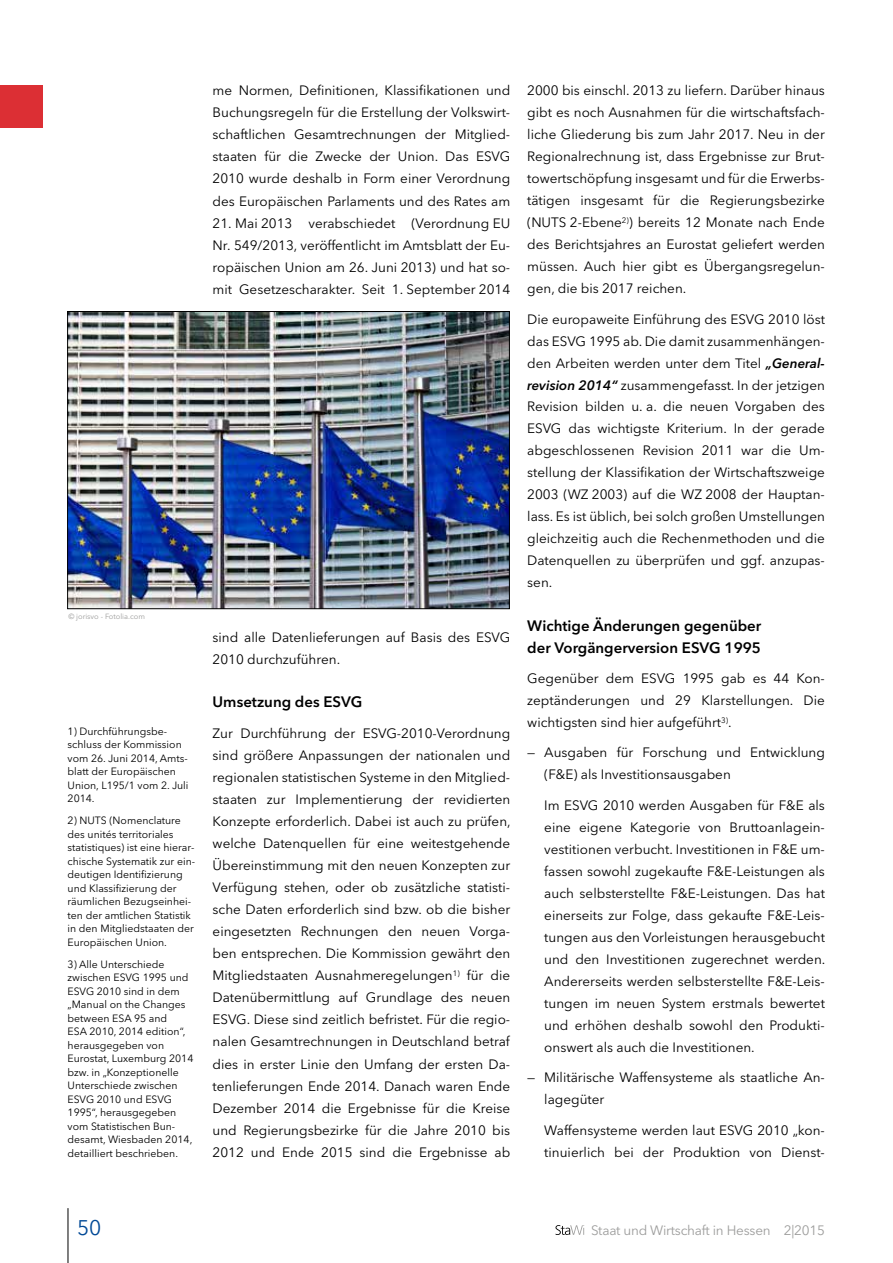
<style>
.page{position:relative;width:893px;height:1263px;background:#fff}
.page>*{position:absolute;margin:0;border:0;box-sizing:border-box;transform-origin:0 0}
.t1{font:21px "Avenir Next LT Pro";color:#004996}
.t2{font:600 15px/21.9px "Avenir Next LT Pro";color:#000}
.t3{font:13.5px/22px "Avenir Next LT Pro";color:#000;text-align:justify}
.t4{font:13.5px "Avenir Next LT Pro";letter-spacing:-.015em;color:#9d9d9c}
.t5{font:10.5px/13.5px "Avenir Next LT Pro";color:#000}
.t6{font:7.5px "Avenir Next LT Pro";color:#9d9d9c}
.s1{font-weight:600;font-style:italic}
</style>
<div class="page">
<svg style="left:555px;top:1225px;width:29px;height:10px"></svg>
<hr style="left:68px;top:1208px;width:1px;height:55px;background:#000">
<div style="left:0;top:85px;width:43px;height:43px;background:#dc2f34"></div>
<img style="left:69px;top:313px;width:439px;height:294px">
<div style="left:67px;top:311px;width:443px;height:298px;border:1px solid #000"></div>
<p class="t6" style="left:68px;top:613px;width:78px">© jorisvo - Fotolia.com</p>
<p class="t5" style="left:68px;top:725px;width:122px">1) Durchführungsbe&shy;schluss der Kommission vom 26. Juni 2014, Amts&shy;blatt der Europäischen<br>Union, L195/1 vom 2. Juli<br>2014.</p>
<p class="t5" style="left:68px;top:815px;width:129px">2) NUTS (Nomenclature des unités territoriales statistiques) ist eine hierar&shy;chische Systematik zur ein&shy;deutigen Identifizierung und Klassifizierung der räumlichen Bezugseinhei&shy;ten der amtlichen Statistik in den Mitgliedstaaten der<br>Europäischen Union.</p>
<p class="t5" style="left:68px;top:958px;width:127px">3) Alle Unterschiede zwischen ESVG 1995 und<br>ESVG 2010 sind in dem „Manual on the Changes between ESA 95 and<br>ESA 2010, 2014 edition“, herausgegeben von<br>Eurostat, Luxemburg 2014 bzw. in „Konzeptionelle<br>Unterschiede zwischen<br>ESVG 2010 und ESVG<br>1995“, herausgegeben vom Statistischen Bun&shy;desamt, Wiesbaden 2014, detailliert beschrieben.</p>
<p class="t3" style="left:213px;top:81px;width:299px">me Normen, Definitionen, Klassifikationen und Buchungsregeln für die Erstellung der Volkswirt&shy;schaftlichen Gesamtrechnungen der Mitglied&shy;staaten für die Zwecke der Union. Das ESVG 2010 wurde deshalb in Form einer Verordnung des Europäischen Parlaments und des Rates am</p>
<p class="t3" style="left:213px;top:213px;width:299px">21. Mai 2013 verabschiedet (Verordnung EU Nr. 549/2013, veröffentlicht im Amtsblatt der Eu&shy;ropäischen Union am 26. Juni 2013) und hat so&shy;mit Gesetzescharakter. Seit 1. September 2014</p>
<p class="t3" style="left:213px;top:627px;width:299px">sind alle Datenlieferungen auf Basis des ESVG<br>2010 durchzuführen.</p>
<p class="t2" style="left:213px;top:693px;width:151px">Umsetzung des ESVG</p>
<p class="t3" style="left:213px;top:723px;width:300px">Zur Durchführung der ESVG-2010-Verordnung sind größere Anpassungen der nationalen und regionalen statistischen Systeme in den Mitglied&shy;staaten zur Implementierung der revidierten Konzepte erforderlich. Dabei ist auch zu prüfen, welche Datenquellen für eine weitestgehende Übereinstimmung mit den neuen Konzepten zur Verfügung stehen, oder ob zusätzliche statisti&shy;sche Daten erforderlich sind bzw. ob die bisher eingesetzten Rechnungen den neuen Vorga&shy;ben entsprechen. Die Kommission gewährt den Mitgliedstaaten Ausnahmeregelungen<sup>1)</sup> für die Datenübermittlung auf Grundlage des neuen ESVG. Diese sind zeitlich befristet. Für die regio&shy;nalen Gesamtrechnungen in Deutschland betraf dies in erster Linie den Umfang der ersten Da&shy;tenlieferungen Ende 2014. Danach waren Ende Dezember 2014 die Ergebnisse für die Kreise und Regierungsbezirke für die Jahre 2010 bis 2012 und Ende 2015 sind die Ergebnisse ab</p>
<p class="t3" style="left:527px;top:81px;width:299px">2000 bis einschl. 2013 zu liefern. Darüber hinaus gibt es noch Ausnahmen für die wirtschaftsfach&shy;liche Gliederung bis zum Jahr 2017. Neu in der Regionalrechnung ist, dass Ergebnisse zur Brut&shy;towertschöpfung insgesamt und für die Erwerbs&shy;tätigen insgesamt für die Regierungsbezirke (NUTS 2-Ebene<sup>2)</sup>) bereits 12 Monate nach Ende des Berichtsjahres an Eurostat geliefert werden müssen. Auch hier gibt es Übergangsregelun&shy;gen, die bis 2017 reichen.</p>
<p class="t3" style="left:527px;top:309px;width:299px">Die europaweite Einführung des ESVG 2010 löst das ESVG 1995 ab. Die damit zusammenhängen&shy;den Arbeiten werden unter dem Titel <span class="s1">„General&shy;revision 2014“</span> zusammengefasst. In der jetzigen Revision bilden u. a. die neuen Vorgaben des ESVG das wichtigste Kriterium. In der gerade abgeschlossenen Revision 2011 war die Um&shy;stellung der Klassifikation der Wirtschaftszweige 2003 (WZ 2003) auf die WZ 2008 der Hauptan&shy;lass. Es ist üblich, bei solch großen Umstellungen gleichzeitig auch die Rechenmethoden und die Datenquellen zu überprüfen und ggf. anzupas&shy;sen.</p>
<p class="t2" style="left:527px;top:616px;width:236px">Wichtige Änderungen gegenüber der Vorgängerversion ESVG 1995</p>
<p class="t3" style="left:527px;top:668px;width:299px">Gegenüber dem ESVG 1995 gab es 44 Kon&shy;zeptänderungen und 29 Klarstellungen. Die wichtigsten sind hier aufgeführt<sup>3)</sup>.</p>
<p class="t3" style="left:544px;top:743px;width:282px;text-indent:-17px">— Ausgaben für Forschung und Entwicklung (F&amp;E) als Investitionsausgaben</p>
<p class="t3" style="left:544px;top:795px;width:283px">Im ESVG 2010 werden Ausgaben für F&amp;E als eine eigene Kategorie von Bruttoanlagein&shy;vestitionen verbucht. Investitionen in F&amp;E um&shy;fassen sowohl zugekaufte F&amp;E-Leistungen als auch selbsterstellte F&amp;E-Leistungen. Das hat einerseits zur Folge, dass gekaufte F&amp;E-Leis&shy;tungen aus den Vorleistungen herausgebucht und den Investitionen zugerechnet werden.<br>Andererseits werden selbsterstellte F&amp;E-Leis&shy;tungen im neuen System erstmals bewertet und erhöhen deshalb sowohl den Produkti&shy;onswert als auch die Investitionen.</p>
<p class="t3" style="left:544px;top:1068px;width:282px;text-indent:-17px">— Militärische Waffensysteme als staatliche An&shy;lagegüter</p>
<p class="t3" style="left:544px;top:1120px;width:282px">Waffensysteme werden laut ESVG 2010 „kon&shy;tinuierlich bei der Produktion von Dienst-</p>
<h1 class="t1" style="left:77px;top:1219px;width:26px">50</h1>
<p class="t4" style="left:591px;top:1225px;width:235px">Staat und Wirtschaft in Hessen 2|2015</p>
</div>
